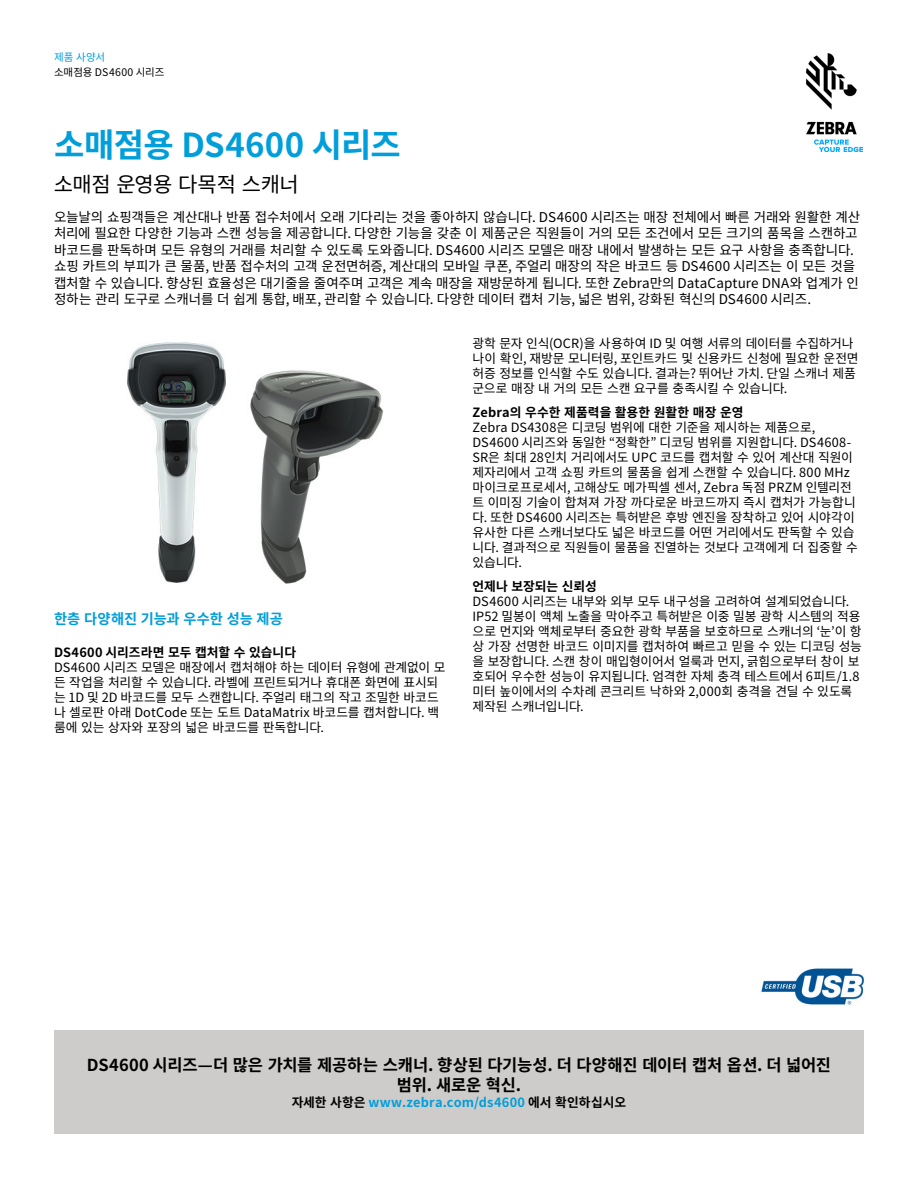
<style>
.page{position:relative;width:918px;height:1188px;background:#fff}
.page>*{position:absolute;margin:0;border:0;box-sizing:border-box;transform-origin:0 0}
.t1{font:700 33px "Noto Sans CJ Kkr";letter-spacing:-.01em;color:#009edb}
.t2{font:21px "Noto Sans CJ Kkr";letter-spacing:-.03em;color:#000}
.t3{font:700 16.5px/20.2px "Noto Sans CJ Kkr";letter-spacing:-.005em;color:#000;text-align:center}
.t4{font:700 14.25px "Noto Sans CJ Kkr";letter-spacing:-.005em;color:#009edb}
.t5{font:13.5px/16.5px "Noto Sans CJ Kkr";letter-spacing:-.005em;color:#000}
.t6{font:12.75px/15px "Noto Sans CJ Kkr";letter-spacing:-.005em;color:#000}
.t7{font:700 12.75px "Noto Sans CJ Kkr";letter-spacing:.005em;color:#000}
.t8{font:700 12.75px "Noto Sans CJ Kkr";letter-spacing:.015em;color:#009edb}
.t9{font:10.5px "Noto Sans CJ Kkr";letter-spacing:.005em;color:#000}
.t10{font:10.5px "Noto Sans CJ Kkr";color:#009edb}
.s1{color:#000}
</style>
<div class="page">
<img style="left:806px;top:54px;width:56px;height:97px">
<div style="left:54px;top:1031px;width:810px;height:103px;background:#cdccca"></div>
<img style="left:761px;top:968px;width:103px;height:38px">
<img style="left:127px;top:342px;width:257px;height:242px">
<p class="t10" style="left:54px;top:52px;width:53px">제품 사양서</p>
<p class="t9" style="left:54px;top:66px;width:112px">소매점용 DS4600 시리즈</p>
<h1 class="t1" style="left:54px;top:127px;width:348px">소매점용 DS4600 시리즈</h1>
<h2 class="t2" style="left:54px;top:172px;width:246px">소매점 운영용 다목적 스캐너</h2>
<p class="t5" style="left:54px;top:209px;width:808px">오늘날의 쇼핑객들은 계산대나 반품 접수처에서 오래 기다리는 것을 좋아하지 않습니다. DS4600 시리즈는 매장 전체에서 빠른 거래와 원활한 계산 처리에 필요한 다양한 기능과 스캔 성능을 제공합니다. 다양한 기능을 갖춘 이 제품군은 직원들이 거의 모든 조건에서 모든 크기의 품목을 스캔하고 바코드를 판독하며 모든 유형의 거래를 처리할 수 있도록 도와줍니다. DS4600 시리즈 모델은 매장 내에서 발생하는 모든 요구 사항을 충족합니다. 쇼핑 카트의 부피가 큰 물품, 반품 접수처의 고객 운전면허증, 계산대의 모바일 쿠폰, 주얼리 매장의 작은 바코드 등 DS4600 시리즈는 이 모든 것을 캡처할 수 있습니다. 향상된 효율성은 대기줄을 줄여주며 고객은 계속 매장을 재방문하게 됩니다. 또한 Zebra만의 DataCapture DNA와 업계가 인 정하는 관리 도구로 스캐너를 더 쉽게 통합, 배포, 관리할 수 있습니다. 다양한 데이터 캡처 기능, 넓은 범위, 강화된 혁신의 DS4600 시리즈.</p>
<p class="t4" style="left:54px;top:611px;width:230px">한층 다양해진 기능과 우수한 성능 제공</p>
<p class="t7" style="left:54px;top:646px;width:244px">DS4600 시리즈라면 모두 캡처할 수 있습니다</p>
<p class="t6" style="left:54px;top:661px;width:393px">DS4600 시리즈 모델은 매장에서 캡처해야 하는 데이터 유형에 관계없이 모 든 작업을 처리할 수 있습니다. 라벨에 프린트되거나 휴대폰 화면에 표시되 는 1D 및 2D 바코드를 모두 스캔합니다. 주얼리 태그의 작고 조밀한 바코드 나 셀로판 아래 DotCode 또는 도트 DataMatrix 바코드를 캡처합니다. 백 룸에 있는 상자와 포장의 넓은 바코드를 판독합니다.</p>
<p class="t6" style="left:472px;top:336px;width:387px">광학 문자 인식(OCR)을 사용하여 ID 및 여행 서류의 데이터를 수집하거나 나이 확인, 재방문 모니터링, 포인트카드 및 신용카드 신청에 필요한 운전면 허증 정보를 인식할 수도 있습니다. 결과는? 뛰어난 가치. 단일 스캐너 제품 군으로 매장 내 거의 모든 스캔 요구를 충족시킬 수 있습니다.</p>
<p class="t7" style="left:472px;top:405px;width:272px">Zebra의 우수한 제품력을 활용한 원활한 매장 운영</p>
<p class="t6" style="left:472px;top:420px;width:387px">Zebra DS4308은 디코딩 범위에 대한 기준을 제시하는 제품으로, DS4600 시리즈와 동일한 “정확한” 디코딩 범위를 지원합니다. DS4608- SR은 최대 28인치 거리에서도 UPC 코드를 캡처할 수 있어 계산대 직원이 제자리에서 고객 쇼핑 카트의 물품을 쉽게 스캔할 수 있습니다. 800 MHz 마이크로프로세서, 고해상도 메가픽셀 센서, Zebra 독점 PRZM 인텔리전 트 이미징 기술이 합쳐져 가장 까다로운 바코드까지 즉시 캡처가 가능합니 다. 또한 DS4600 시리즈는 특허받은 후방 엔진을 장착하고 있어 시야각이 유사한 다른 스캐너보다도 넓은 바코드를 어떤 거리에서도 판독할 수 있습 니다. 결과적으로 직원들이 물품을 진열하는 것보다 고객에게 더 집중할 수 있습니다.</p>
<p class="t7" style="left:472px;top:579px;width:126px">언제나 보장되는 신뢰성</p>
<p class="t6" style="left:472px;top:594px;width:391px">DS4600 시리즈는 내부와 외부 모두 내구성을 고려하여 설계되었습니다.<br>IP52 밀봉이 액체 노출을 막아주고 특허받은 이중 밀봉 광학 시스템의 적용 으로 먼지와 액체로부터 중요한 광학 부품을 보호하므로 스캐너의 ‘눈’이 항 상 가장 선명한 바코드 이미지를 캡처하여 빠르고 믿을 수 있는 디코딩 성능 을 보장합니다. 스캔 창이 매입형이어서 얼룩과 먼지, 긁힘으로부터 창이 보 호되어 우수한 성능이 유지됩니다. 엄격한 자체 충격 테스트에서 6피트/1.8 미터 높이에서의 수차례 콘크리트 낙하와 2,000회 충격을 견딜 수 있도록 제작된 스캐너입니다.</p>
<p class="t3" style="left:87px;top:1055px;width:746px">DS4600 시리즈—더 많은 가치를 제공하는 스캐너. 향상된 다기능성. 더 다양해진 데이터 캡처 옵션. 더 넓어진 범위. 새로운 혁신.</p>
<p class="t8" style="left:292px;top:1095px;width:336px"><span class="s1">자세한 사항은</span> www.zebra.com/ds4600 <span class="s1">에서 확인하십시오</span></p>
</div>
